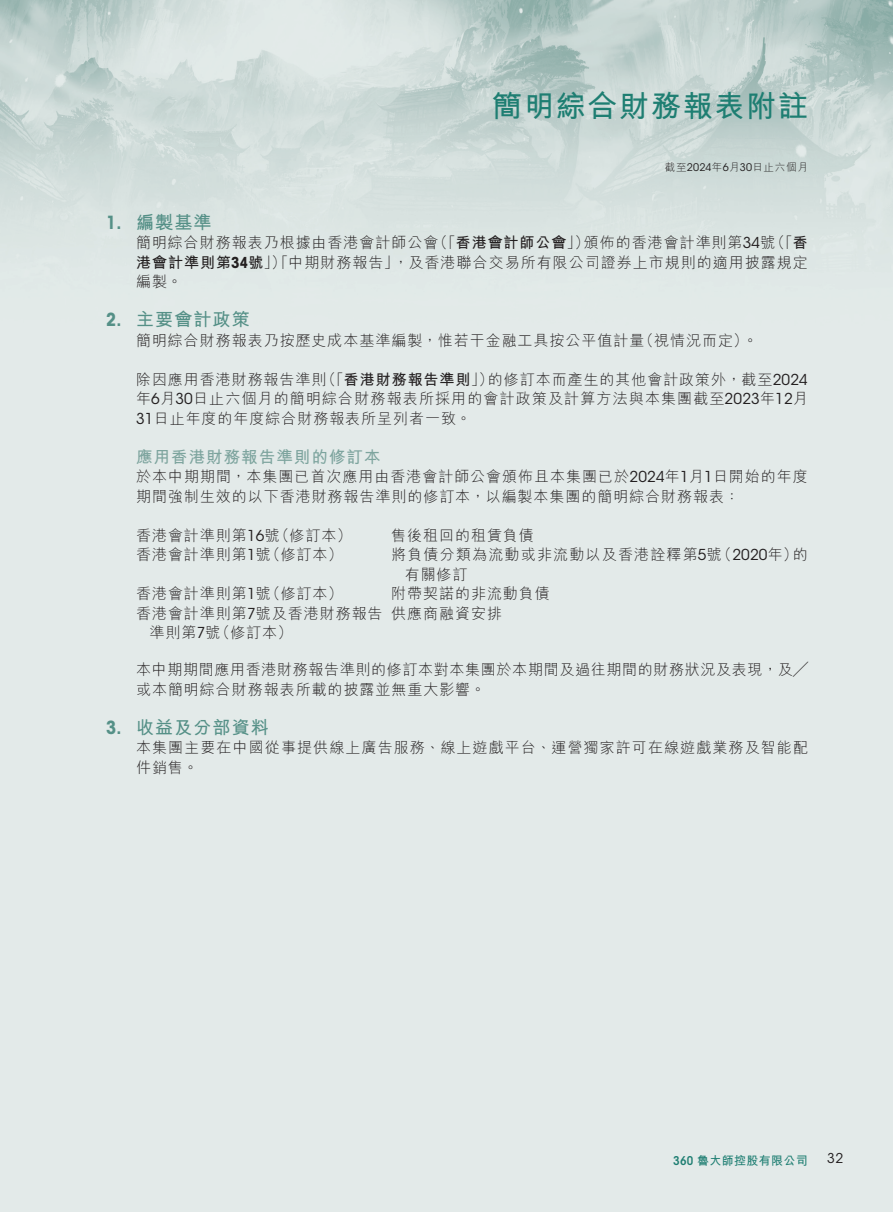
<style>
.page{position:relative;width:893px;height:1212px;background:#e3eae9}
.page>*{position:absolute;margin:0;border:0;box-sizing:border-box;transform-origin:0 0}
.t1{font:700 30px "M Hei HK";letter-spacing:.06em;color:#1e7e72}
.t2{font:700 18px "M Hei HK";letter-spacing:.065em;color:#559087}
.t3{font:700 condensed 18px "ITC Avant Garde Std";color:#559087}
.t4{font:700 16.5px "M Hei HK";letter-spacing:.065em;color:#7da49e}
.t5{font:300 15px/19.5px "M Hei HK";letter-spacing:.065em;color:#231f20}
.t6{font:300 15px/19.5px "M Hei HK";letter-spacing:.045em;color:#231f20}
.t7{font:700 15px "M Hei HK";letter-spacing:.06em;color:#231f20}
.t8{font:15px "ITC Avant Garde Std";color:#231f20}
.t9{font:13.5px "ITC Avant Garde Std";color:#231f20}
.t10{font:700 12px "M Hei HK";letter-spacing:.03em;color:#1e7e72}
.t11{font:300 10.5px "M Hei HK";letter-spacing:.075em;color:#231f20}
.s1{font-family:"ITC Avant Garde Std";font-weight:400}
.s2{font-weight:300}
.s3{font-weight:700}
.s4{font-family:"ITC Avant Garde Std";font-weight:700;font-stretch:condensed}
.s5{font-family:"M Hei HK";font-weight:300}
.s6{font-family:"ITC Avant Garde Std";font-weight:600;font-stretch:condensed}
</style>
<div class="page">
<img style="left:0;top:0;width:893px;height:232px">
<h1 class="t1" style="left:492px;top:84px;width:317px">簡明綜合財務報表附註</h1>
<p class="t11" style="left:665px;top:162px;width:145px">截至<span class="s1">2024</span>年 月<span class="s1">6 30</span>日止六個月</p>
<p class="t3" style="left:106px;top:211px;width:17px">1.</p>
<p class="t3" style="left:106px;top:308px;width:17px">2.</p>
<p class="t3" style="left:106px;top:716px;width:17px">3.</p>
<p class="t2" style="left:136px;top:209px;width:77px">編製基準</p>
<p class="t7" style="left:433px;top:232px;width:158px"><span class="s2">（「</span>香港會計師公會<span class="s2">」）</span></p>
<p class="t5" style="left:393px;top:233px;width:416px;text-indent:-257px">簡明綜合財務報表乃根據由香港會計師公會<br>，及香港聯合交易所有限公司證券上市規則的適用披露規定</p>
<p class="t5" style="left:770px;top:233px;width:39px">（「<span class="s3">香</span></p>
<p class="t5" style="left:584px;top:233px;width:193px">頒佈的香港會計準則第<span class="s1">34</span>號</p>
<p class="t5" style="left:136px;top:252px;width:264px"><span class="s3">港會計準則第</span><span class="s4">34</span><span class="s3">號</span>」）「中期財務報告」編製。</p>
<p class="t2" style="left:136px;top:306px;width:115px">主要會計政策</p>
<p class="t5" style="left:639px;top:330px;width:111px">（視情況而定(</p>
<p class="t5" style="left:136px;top:330px;width:510px">簡明綜合財務報表乃按歷史成本基準編製，惟若干金融工具按公平值計量</p>
<p class="t5" style="left:488px;top:369px;width:321px">的修訂本而產生的其他會計政策外，截至<span class="s1">2024</span></p>
<p class="t5" style="left:743px;top:330px;width:16px">。</p>
<p class="t7" style="left:321px;top:368px;width:174px"><span class="s2">（「</span>香港財務報告準則<span class="s2">」）</span></p>
<p class="t5" style="left:136px;top:369px;width:673px">除因應用香港財務報告準則<br>年 月<span class="s1">6 30</span>日止六個月的簡明綜合財務報表所採用的會計政策及計算方法與本集團截至<span class="s1">2023</span>年<span class="s1">12</span>月<br><span class="s1">31</span>日止年度的年度綜合財務報表所呈列者一致。</p>
<p class="t4" style="left:136px;top:445px;width:246px">應用香港財務報告準則的修訂本</p>
<p class="t5" style="left:136px;top:467px;width:673px">於本中期期間，本集團已首次應用由香港會計師公會頒佈且本集團已於<span class="s1">2024</span>年 月<span class="s1">1 1</span>日開始的年度期間強制生效的以下香港財務報告準則的修訂本，以編製本集團的簡明綜合財務報表：</p>
<p class="t5" style="left:391px;top:525px;width:144px">售後租回的租賃負債</p>
<p class="t5" style="left:274px;top:525px;width:79px">（修訂本）</p>
<p class="t5" style="left:136px;top:525px;width:145px">香港會計準則第<span class="s1">16</span>號</p>
<p class="t5" style="left:265px;top:545px;width:79px">（修訂本）</p>
<p class="t5" style="left:136px;top:545px;width:136px">香港會計準則第 號<span class="s1">1</span></p>
<p class="t5" style="left:265px;top:584px;width:79px">（修訂本）</p>
<p class="t5" style="left:136px;top:584px;width:136px">香港會計準則第 號<span class="s1">1</span></p>
<p class="t5" style="left:136px;top:603px;width:248px">香港會計準則第<span class="s1">7</span>號及香港財務報告</p>
<p class="t5" style="left:215px;top:623px;width:79px">（修訂本(</p>
<p class="t5" style="left:150px;top:623px;width:72px">準則第 號<span class="s1">7</span></p>
<p class="t8" style="left:717px;top:546px;width:83px"><span class="s5">（</span>2020<span class="s5">年）</span></p>
<p class="t5" style="left:391px;top:545px;width:332px">將負債分類為流動或非流動以及香港詮釋第號<span class="s1">5</span></p>
<p class="t5" style="left:793px;top:545px;width:16px">的</p>
<p class="t5" style="left:391px;top:564px;width:160px;text-indent:14px">有關修訂<br>附帶契諾的非流動負債</p>
<p class="t5" style="left:391px;top:603px;width:112px">供應商融資安排</p>
<p class="t6" style="left:136px;top:660px;width:673px">本中期期間應用香港財務報告準則的修訂本對本集團於本期間及過往期間的財務狀況及表現，及╱或本簡明綜合財務報表所載的披露並無重大影響。</p>
<p class="t2" style="left:136px;top:714px;width:134px">收益及分部資料</p>
<p class="t5" style="left:136px;top:738px;width:673px">本集團主要在中國從事提供線上廣告服務、線上遊戲平台、運營獨家許可在線遊戲業務及智能配件銷售。</p>
<p class="t10" style="left:673px;top:1152px;width:136px"><span class="s6">360</span> 魯大師控股有限公司</p>
<p class="t9" style="left:827px;top:1150px;width:17px">32</p>
</div>
